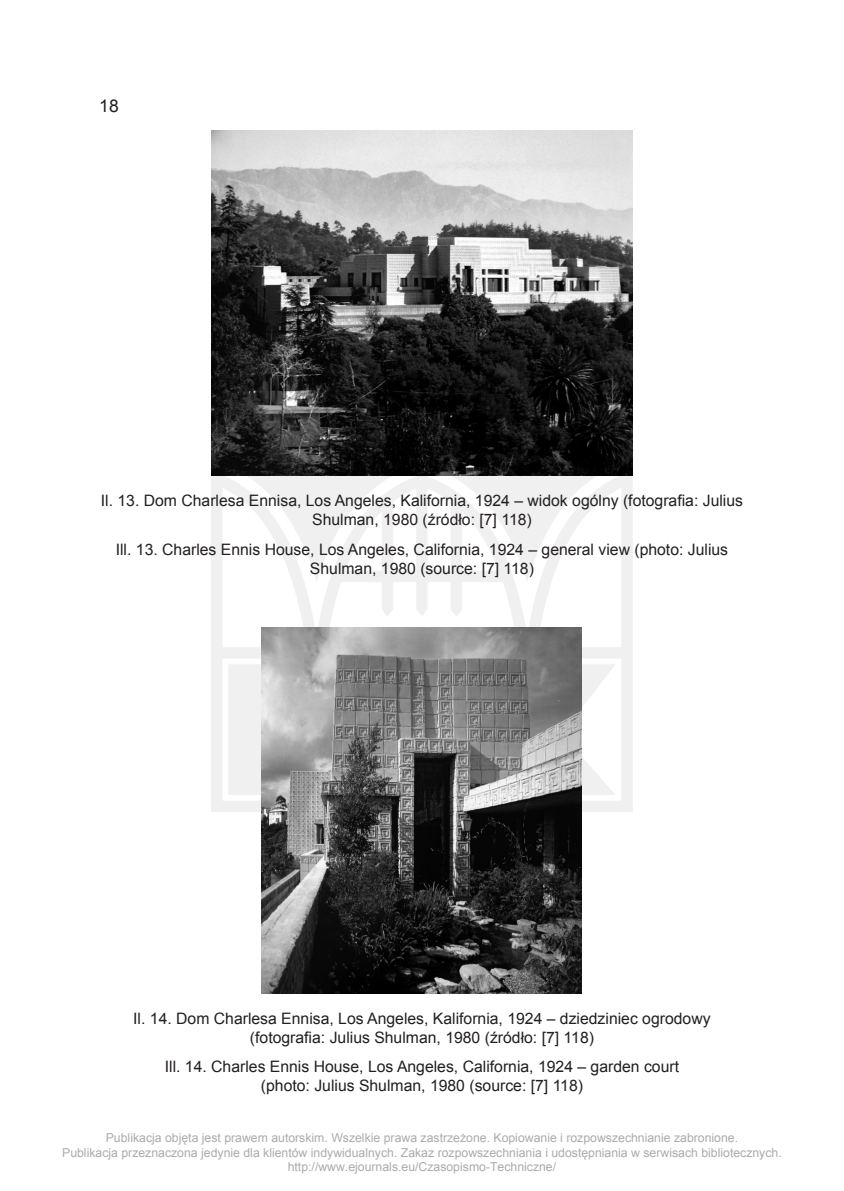
<style>
.page{position:relative;width:844px;height:1191px;background:#fff}
.page>*{position:absolute;margin:0;border:0;box-sizing:border-box;transform-origin:0 0}
.t1{font:17.5px "Arial";color:#231f20}
.ryc__cz{font:15.75px/18.9px "Arial";color:#231f20;text-align:center}
.t2{font:12.25px/14.7px "Arial";color:#ababab;text-align:center}
</style>
<div class="page">
<svg style="left:211px;top:475px;width:421px;height:337px"></svg>
<img style="left:211px;top:131px;width:421px;height:344px">
<img style="left:261px;top:628px;width:320px;height:365px">
<p class="t1" style="left:99px;top:94px;width:21px">18</p>
<p class="ryc__cz" style="left:101px;top:491px;width:643px">Il. 13. Dom Charlesa Ennisa, Los Angeles, Kalifornia, 1924 – widok ogólny (fotografia: Julius<br>Shulman, 1980 (źródło: [7] 118)</p>
<p class="ryc__cz" style="left:116px;top:540px;width:613px">Ill. 13. Charles Ennis House, Los Angeles, California, 1924 – general view (photo: Julius<br>Shulman, 1980 (source: [7] 118)</p>
<p class="ryc__cz" style="left:133px;top:1009px;width:578px">Il. 14. Dom Charlesa Ennisa, Los Angeles, Kalifornia, 1924 – dziedziniec ogrodowy (fotografia: Julius Shulman, 1980 (źródło: [7] 118)</p>
<p class="ryc__cz" style="left:165px;top:1057px;width:515px">Ill. 14. Charles Ennis House, Los Angeles, California, 1924 – garden court (photo: Julius Shulman, 1980 (source: [7] 118)</p>
<p class="t2" style="left:62px;top:1130px;width:721px">Publikacja objęta jest prawem autorskim. Wszelkie prawa zastrzeżone. Kopiowanie i rozpowszechnianie zabronione.<br>Publikacja przeznaczona jedynie dla klientów indywidualnych. Zakaz rozpowszechniania i udostępniania w serwisach bibliotecznych. http://www.ejournals.eu/Czasopismo-Techniczne/</p>
</div>
